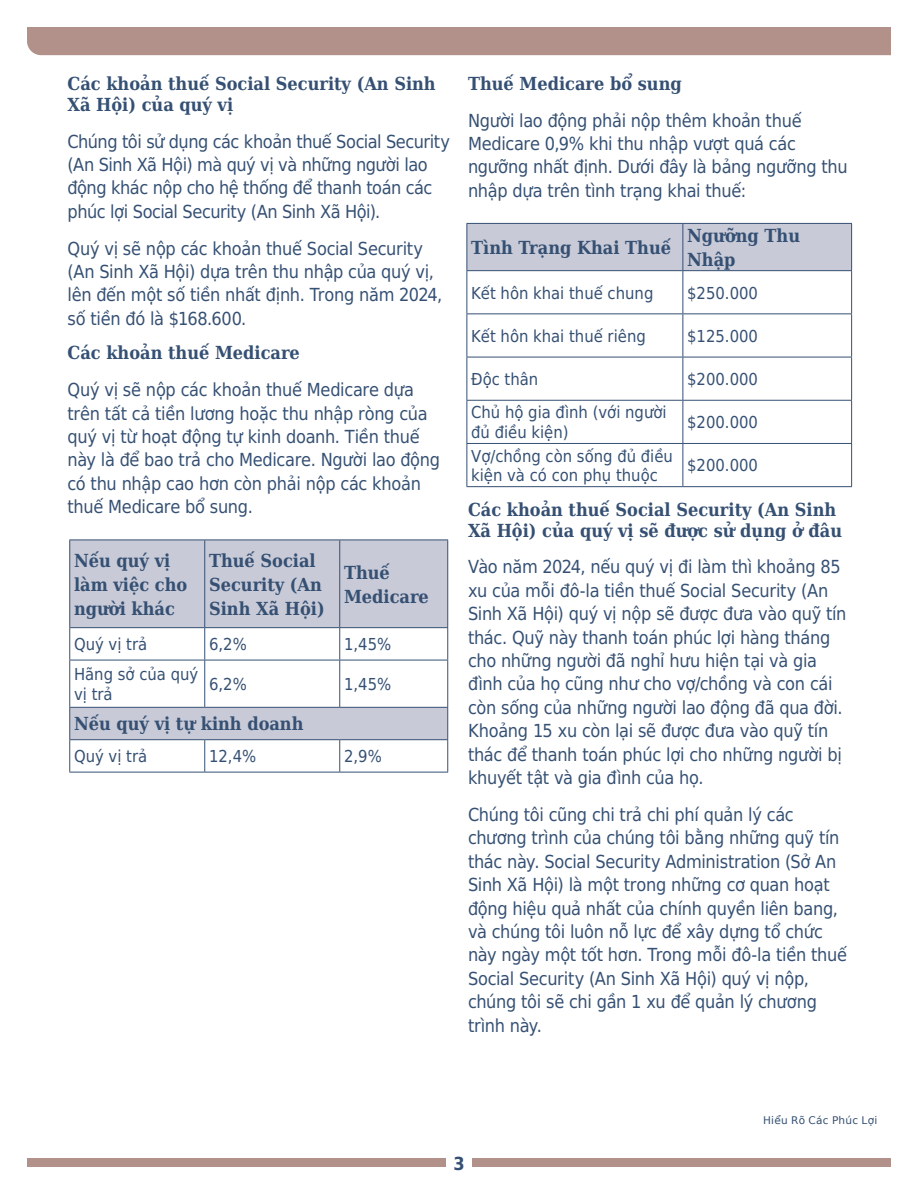
<style>
.page{position:relative;width:918px;height:1188px;background:#fff}
.page>*{position:absolute;margin:0;border:0;box-sizing:border-box;transform-origin:0 0}
.t1{font:18px/23.4px "DejaVu Sans Condensed";letter-spacing:-.02em;color:#355073}
.t2{font:700 18px/24px "DejaVu Serif Condensed";color:#355073}
.t3{font:700 18px "DejaVu Sans Condensed";color:#355073}
.t4{font:16.5px/19.5px "DejaVu Sans Condensed";color:#355073}
.t5{font:10.5px "DejaVu Sans";letter-spacing:.025em;color:#355073}
</style>
<div class="page">
<div style="left:27px;top:1159px;width:419px;height:8px;background:#b19189"></div>
<div style="left:472px;top:1159px;width:419px;height:8px;background:#b19189"></div>
<div style="left:27px;top:27px;width:864px;height:28px;background:#b19189"></div>
<svg style="left:70px;top:541px;width:377px;height:198px;fill:#c8cad7"></svg>
<hr style="left:69px;top:540px;width:136px;height:1px;background:#355073">
<hr style="left:69px;top:540px;width:1px;height:87px;background:#355073">
<hr style="left:205px;top:540px;width:135px;height:1px;background:#355073">
<hr style="left:204px;top:540px;width:1px;height:87px;background:#355073">
<hr style="left:340px;top:540px;width:108px;height:1px;background:#355073">
<hr style="left:339px;top:540px;width:1px;height:87px;background:#355073">
<hr style="left:447px;top:540px;width:1px;height:87px;background:#355073">
<hr style="left:69px;top:627px;width:136px;height:1px;background:#355073">
<hr style="left:69px;top:628px;width:1px;height:32px;background:#355073">
<hr style="left:205px;top:627px;width:135px;height:1px;background:#355073">
<hr style="left:204px;top:628px;width:1px;height:32px;background:#355073">
<hr style="left:340px;top:627px;width:108px;height:1px;background:#355073">
<hr style="left:339px;top:628px;width:1px;height:32px;background:#355073">
<hr style="left:447px;top:628px;width:1px;height:32px;background:#355073">
<hr style="left:69px;top:660px;width:136px;height:1px;background:#355073">
<hr style="left:69px;top:660px;width:1px;height:47px;background:#355073">
<hr style="left:205px;top:660px;width:135px;height:1px;background:#355073">
<hr style="left:204px;top:660px;width:1px;height:47px;background:#355073">
<hr style="left:340px;top:660px;width:108px;height:1px;background:#355073">
<hr style="left:339px;top:660px;width:1px;height:47px;background:#355073">
<hr style="left:447px;top:660px;width:1px;height:47px;background:#355073">
<hr style="left:69px;top:707px;width:136px;height:1px;background:#355073">
<hr style="left:69px;top:708px;width:1px;height:31px;background:#355073">
<hr style="left:205px;top:707px;width:135px;height:1px;background:#355073">
<hr style="left:340px;top:707px;width:108px;height:1px;background:#355073">
<hr style="left:447px;top:708px;width:1px;height:31px;background:#355073">
<hr style="left:69px;top:739px;width:136px;height:1px;background:#355073">
<hr style="left:69px;top:740px;width:1px;height:32px;background:#355073">
<hr style="left:205px;top:739px;width:135px;height:1px;background:#355073">
<hr style="left:204px;top:740px;width:1px;height:32px;background:#355073">
<hr style="left:340px;top:739px;width:108px;height:1px;background:#355073">
<hr style="left:339px;top:740px;width:1px;height:32px;background:#355073">
<hr style="left:447px;top:740px;width:1px;height:32px;background:#355073">
<hr style="left:69px;top:772px;width:136px;height:1px;background:#355073">
<hr style="left:205px;top:772px;width:135px;height:1px;background:#355073">
<hr style="left:340px;top:772px;width:108px;height:1px;background:#355073">
<div style="left:467px;top:224px;width:384px;height:46px;background:#c8cad7"></div>
<hr style="left:466px;top:223px;width:217px;height:1px;background:#355073">
<hr style="left:466px;top:224px;width:1px;height:46px;background:#355073">
<hr style="left:683px;top:223px;width:169px;height:1px;background:#355073">
<hr style="left:682px;top:224px;width:1px;height:46px;background:#355073">
<hr style="left:851px;top:224px;width:1px;height:46px;background:#355073">
<hr style="left:466px;top:270px;width:217px;height:1px;background:#355073">
<hr style="left:466px;top:271px;width:1px;height:42px;background:#355073">
<hr style="left:683px;top:270px;width:169px;height:1px;background:#355073">
<hr style="left:682px;top:271px;width:1px;height:42px;background:#355073">
<hr style="left:851px;top:271px;width:1px;height:42px;background:#355073">
<hr style="left:466px;top:313px;width:217px;height:1px;background:#355073">
<hr style="left:466px;top:314px;width:1px;height:43px;background:#355073">
<hr style="left:683px;top:313px;width:169px;height:1px;background:#355073">
<hr style="left:682px;top:314px;width:1px;height:43px;background:#355073">
<hr style="left:851px;top:314px;width:1px;height:43px;background:#355073">
<hr style="left:466px;top:357px;width:217px;height:1px;background:#355073">
<hr style="left:466px;top:357px;width:1px;height:43px;background:#355073">
<hr style="left:683px;top:357px;width:169px;height:1px;background:#355073">
<hr style="left:682px;top:357px;width:1px;height:43px;background:#355073">
<hr style="left:851px;top:357px;width:1px;height:43px;background:#355073">
<hr style="left:466px;top:400px;width:217px;height:1px;background:#355073">
<hr style="left:466px;top:401px;width:1px;height:42px;background:#355073">
<hr style="left:683px;top:400px;width:169px;height:1px;background:#355073">
<hr style="left:682px;top:401px;width:1px;height:42px;background:#355073">
<hr style="left:851px;top:401px;width:1px;height:42px;background:#355073">
<hr style="left:466px;top:443px;width:217px;height:1px;background:#355073">
<hr style="left:466px;top:444px;width:1px;height:42px;background:#355073">
<hr style="left:683px;top:443px;width:169px;height:1px;background:#355073">
<hr style="left:682px;top:444px;width:1px;height:42px;background:#355073">
<hr style="left:851px;top:444px;width:1px;height:42px;background:#355073">
<hr style="left:466px;top:486px;width:217px;height:1px;background:#355073">
<hr style="left:683px;top:486px;width:169px;height:1px;background:#355073">
<h2 class="t2" style="left:68px;top:72px;width:370px;line-height:21px">Các khoản thuế Social Security (An Sinh<br>Xã Hội) của quý vị</h2>
<p class="t1" style="left:68px;top:129px;width:384px">Chúng tôi sử dụng các khoản thuế Social Security (An Sinh Xã Hội) mà quý vị và những người lao động khác nộp cho hệ thống để thanh toán các phúc lợi Social Security (An Sinh Xã Hội).</p>
<p class="t1" style="left:68px;top:236px;width:376px">Quý vị sẽ nộp các khoản thuế Social Security (An Sinh Xã Hội) dựa trên thu nhập của quý vị, lên đến một số tiền nhất định. Trong năm 2024, số tiền đó là $168.600.</p>
<h2 class="t2" style="left:68px;top:341px;width:234px">Các khoản thuế Medicare</h2>
<p class="t1" style="left:68px;top:378px;width:374px">Quý vị sẽ nộp các khoản thuế Medicare dựa trên tất cả tiền lương hoặc thu nhập ròng của quý vị từ hoạt động tự kinh doanh. Tiền thuế này là để bao trả cho Medicare. Người lao động có thu nhập cao hơn còn phải nộp các khoản thuế Medicare bổ sung.</p>
<p class="t2" style="left:74px;top:548px;width:115px">Nếu quý vị làm việc cho người khác</p>
<p class="t2" style="left:209px;top:548px;width:117px">Thuế Social<br>Security (An<br>Sinh Xã Hội)</p>
<p class="t2" style="left:344px;top:560px;width:86px">Thuế<br>Medicare</p>
<p class="t4" style="left:74px;top:634px;width:75px">Quý vị trả</p>
<p class="t4" style="left:209px;top:634px;width:39px">6,2%</p>
<p class="t4" style="left:344px;top:634px;width:49px">1,45%</p>
<p class="t4" style="left:74px;top:664px;width:126px">Hãng sở của quý vị trả</p>
<p class="t4" style="left:209px;top:674px;width:39px">6,2%</p>
<p class="t4" style="left:344px;top:674px;width:49px">1,45%</p>
<p class="t2" style="left:74px;top:712px;width:231px">Nếu quý vị tự kinh doanh</p>
<p class="t4" style="left:74px;top:746px;width:75px">Quý vị trả</p>
<p class="t4" style="left:209px;top:746px;width:49px">12,4%</p>
<p class="t4" style="left:344px;top:746px;width:39px">2,9%</p>
<h2 class="t2" style="left:468px;top:71px;width:215px">Thuế Medicare bổ sung</h2>
<p class="t1" style="left:468px;top:108px;width:381px">Người lao động phải nộp thêm khoản thuế Medicare 0,9% khi thu nhập vượt quá các ngưỡng nhất định. Dưới đây là bảng ngưỡng thu nhập dựa trên tình trạng khai thuế:</p>
<p class="t2" style="left:471px;top:235px;width:201px">Tình Trạng Khai Thuế</p>
<p class="t2" style="left:687px;top:223px;width:115px">Ngưỡng Thu<br>Nhập</p>
<p class="t4" style="left:471px;top:283px;width:184px">Kết hôn khai thuế chung</p>
<p class="t4" style="left:687px;top:283px;width:72px">$250.000</p>
<p class="t4" style="left:471px;top:326px;width:176px">Kết hôn khai thuế riêng</p>
<p class="t4" style="left:687px;top:326px;width:72px">$125.000</p>
<p class="t4" style="left:471px;top:369px;width:69px">Độc thân</p>
<p class="t4" style="left:687px;top:369px;width:72px">$200.000</p>
<p class="t4" style="left:471px;top:402px;width:197px">Chủ hộ gia đình (với người đủ điều kiện)</p>
<p class="t4" style="left:687px;top:412px;width:72px">$200.000</p>
<p class="t4" style="left:471px;top:446px;width:203px">Vợ/chồng còn sống đủ điều kiện và có con phụ thuộc</p>
<p class="t4" style="left:687px;top:455px;width:72px">$200.000</p>
<h2 class="t2" style="left:468px;top:498px;width:376px;line-height:21px">Các khoản thuế Social Security (An Sinh<br>Xã Hội) của quý vị sẽ được sử dụng ở đâu</h2>
<p class="t1" style="left:468px;top:555px;width:380px">Vào năm 2024, nếu quý vị đi làm thì khoảng 85 xu của mỗi đô-la tiền thuế Social Security (An Sinh Xã Hội) quý vị nộp sẽ được đưa vào quỹ tín thác. Quỹ này thanh toán phúc lợi hàng tháng cho những người đã nghỉ hưu hiện tại và gia đình của họ cũng như cho vợ/chồng và con cái còn sống của những người lao động đã qua đời.<br>Khoảng 15 xu còn lại sẽ được đưa vào quỹ tín thác để thanh toán phúc lợi cho những người bị khuyết tật và gia đình của họ.</p>
<p class="t1" style="left:468px;top:802px;width:381px">Chúng tôi cũng chi trả chi phí quản lý các chương trình của chúng tôi bằng những quỹ tín thác này. Social Security Administration (Sở An Sinh Xã Hội) là một trong những cơ quan hoạt động hiệu quả nhất của chính quyền liên bang, và chúng tôi luôn nỗ lực để xây dựng tổ chức này ngày một tốt hơn. Trong mỗi đô-la tiền thuế Social Security (An Sinh Xã Hội) quý vị nộp, chúng tôi sẽ chi gần 1 xu để quản lý chương trình này.</p>
<p class="t5" style="left:763px;top:1112px;width:116px">Hiểu Rõ Các Phúc Lợi</p>
<p class="t3" style="left:453px;top:1148px;width:13px">3</p>
</div>
